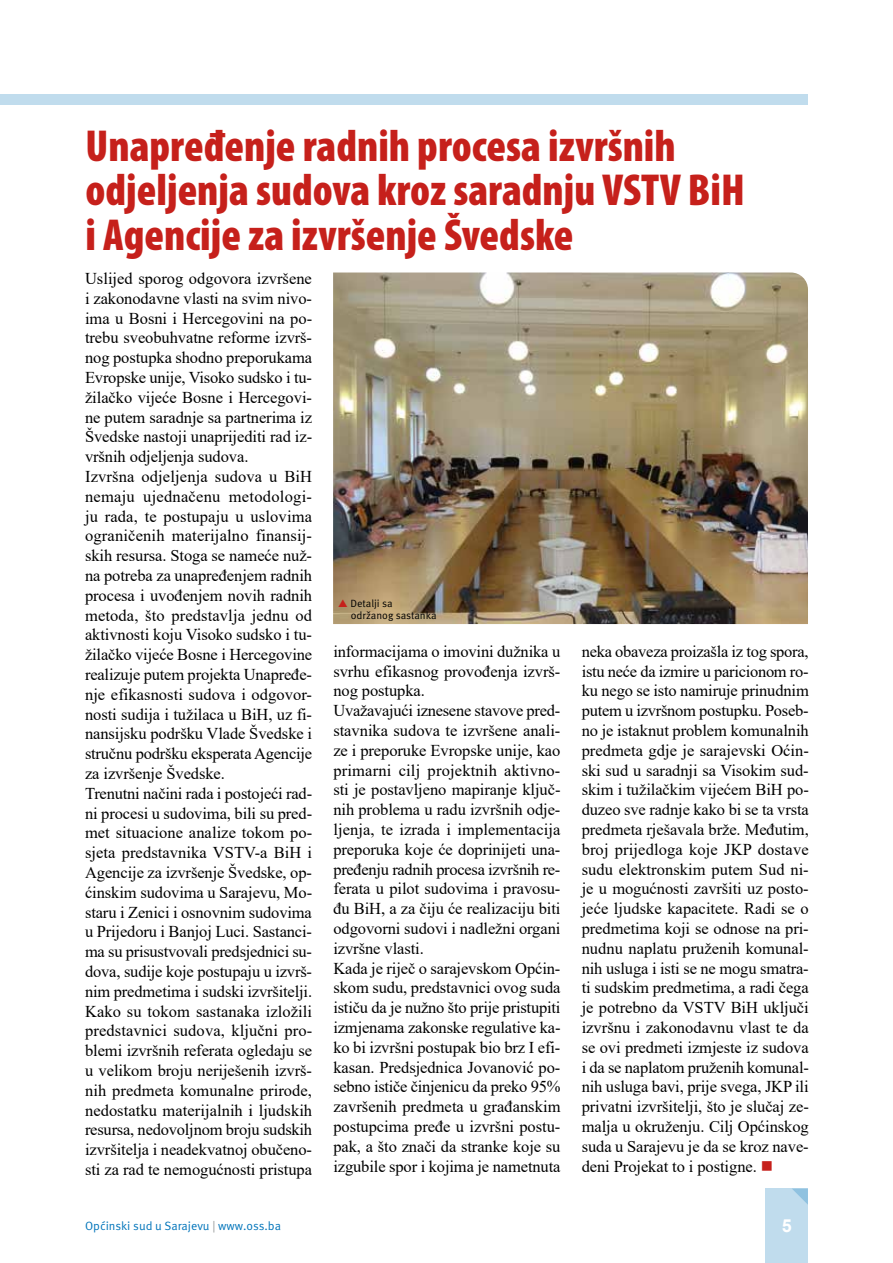
<style>
.page{position:relative;width:893px;height:1263px;background:#fff}
.page>*{position:absolute;margin:0;border:0;box-sizing:border-box;transform-origin:0 0}
.t1{font:900 condensed 45px/44.4px "Myriad Pro";color:#c6201b}
.t2{font:700 18px "Arial";color:#fff}
.t3{font:16.5px/19.8px "Times New Roman";letter-spacing:-.005em;color:#000}
.t4{font:12px "Meta Pro";color:#0074ba}
.t5{font:10.5px/12px "Meta Pro";color:#000}
.s1{color:#c6201b}
.s2{color:#969898}
</style>
<div class="page">
<div style="left:0;top:94px;width:808px;height:11px;background:#c0dced"></div>
<div style="left:765px;top:1188px;width:43px;height:75px;background:#c0dced"></div>
<svg style="left:792px;top:1188px;width:16px;height:17px"></svg>
<img style="left:333px;top:272px;width:475px;height:352px">
<svg style="left:339px;top:599px;width:8px;height:8px"></svg>
<h1 class="t1" style="left:85px;top:124px;width:661px">Unapređenje radnih procesa izvršnih odjeljenja sudova kroz saradnju VSTV BiH i Agencije za izvršenje Švedske</h1>
<p class="t3" style="left:85px;top:268px;width:229px">Uslijed sporog odgovora izvršene i zakonodavne vlasti na svim nivo&shy;ima u Bosni i Hercegovini na po&shy;trebu sveobuhvatne reforme izvrš&shy;nog postupka shodno preporukama Evropske unije, Visoko sudsko i tu&shy;žilačko vijeće Bosne i Hercegovi&shy;ne putem saradnje sa partnerima iz Švedske nastoji unaprijediti rad iz&shy;vršnih odjeljenja sudova.<br>Izvršna odjeljenja sudova u BiH nemaju ujednačenu metodologi&shy;ju rada, te postupaju u uslovima ograničenih materijalno finansij&shy;skih resursa. Stoga se nameće nuž&shy;na potreba za unapređenjem radnih procesa i uvođenjem novih radnih metoda, što predstavlja jednu od aktivnosti koju Visoko sudsko i tu&shy;žilačko vijeće Bosne i Hercegovine realizuje putem projekta Unapređe&shy;nje efikasnosti sudova i odgovor&shy;nosti sudija i tužilaca u BiH, uz fi&shy;nansijsku podršku Vlade Švedske i stručnu podršku eksperata Agencije za izvršenje Švedske.<br>Trenutni načini rada i postojeći rad&shy;ni procesi u sudovima, bili su pred&shy;met situacione analize tokom po&shy;sjeta predstavnika VSTV-a BiH i Agencije za izvršenje Švedske, op&shy;ćinskim sudovima u Sarajevu, Mo&shy;staru i Zenici i osnovnim sudovima u Prijedoru i Banjoj Luci. Sastanci&shy;ma su prisustvovali predsjednici su&shy;dova, sudije koje postupaju u izvrš&shy;nim predmetima i sudski izvršitelji.<br>Kako su tokom sastanaka izložili predstavnici sudova, ključni pro&shy;blemi izvršnih referata ogledaju se u velikom broju neriješenih izvrš&shy;nih predmeta komunalne prirode, nedostatku materijalnih i ljudskih resursa, nedovoljnom broju sudskih izvršitelja i neadekvatnoj obučeno&shy;sti za rad te nemogućnosti pristupa</p>
<p class="t5" style="left:351px;top:597px;width:88px">Detalji sa održanog sastanka</p>
<p class="t3" style="left:333px;top:641px;width:229px">informacijama o imovini dužnika u svrhu efikasnog provođenja izvrš&shy;nog postupka.<br>Uvažavajući iznesene stavove pred&shy;stavnika sudova te izvršene anali&shy;ze i preporuke Evropske unije, kao primarni cilj projektnih aktivno&shy;sti je postavljeno mapiranje ključ&shy;nih problema u radu izvršnih odje&shy;ljenja, te izrada i implementacija preporuka koje će doprinijeti una&shy;pređenju radnih procesa izvršnih re&shy;ferata u pilot sudovima i pravosu&shy;đu BiH, a za čiju će realizaciju biti odgovorni sudovi i nadležni organi izvršne vlasti.<br>Kada je riječ o sarajevskom Općin&shy;skom sudu, predstavnici ovog suda ističu da je nužno što prije pristupiti izmjenama zakonske regulative ka&shy;ko bi izvršni postupak bio brz I efi&shy;kasan. Predsjednica Jovanović po&shy;sebno ističe činjenicu da preko 95% završenih predmeta u građanskim postupcima pređe u izvršni postu&shy;pak, a što znači da stranke koje su izgubile spor i kojima je nametnuta</p>
<p class="t3" style="left:582px;top:641px;width:229px;text-align:justify">neka obaveza proizašla iz tog spora, istu neće da izmire u paricionom ro&shy;ku nego se isto namiruje prinudnim putem u izvršnom postupku. Poseb&shy;no je istaknut problem komunalnih predmeta gdje je sarajevski Oćin&shy;ski sud u saradnji sa Visokim sud&shy;skim i tužilačkim vijećem BiH po&shy;duzeo sve radnje kako bi se ta vrsta predmeta rješavala brže. Međutim, broj prijedloga koje JKP dostave sudu elektronskim putem Sud ni&shy;je u mogućnosti završiti uz posto&shy;jeće ljudske kapacitete. Radi se o predmetima koji se odnose na pri&shy;nudnu naplatu pruženih komunal&shy;nih usluga i isti se ne mogu smatra&shy;ti sudskim predmetima, a radi čega je potrebno da VSTV BiH uključi izvršnu i zakonodavnu vlast te da se ovi predmeti izmjeste iz sudova i da se naplatom pruženih komunal&shy;nih usluga bavi, prije svega, JKP ili privatni izvršitelji, što je slučaj ze&shy;malja u okruženju. Cilj Općinskog suda u Sarajevu je da se kroz nave&shy;deni Projekat to i postigne. <span class="s1">■</span></p>
<p class="t4" style="left:85px;top:1218px;width:197px">Općinski sud u Sarajevu <span class="s2">|</span> www.oss.ba</p>
<p class="t2" style="left:782px;top:1213px;width:12px">5</p>
</div>
